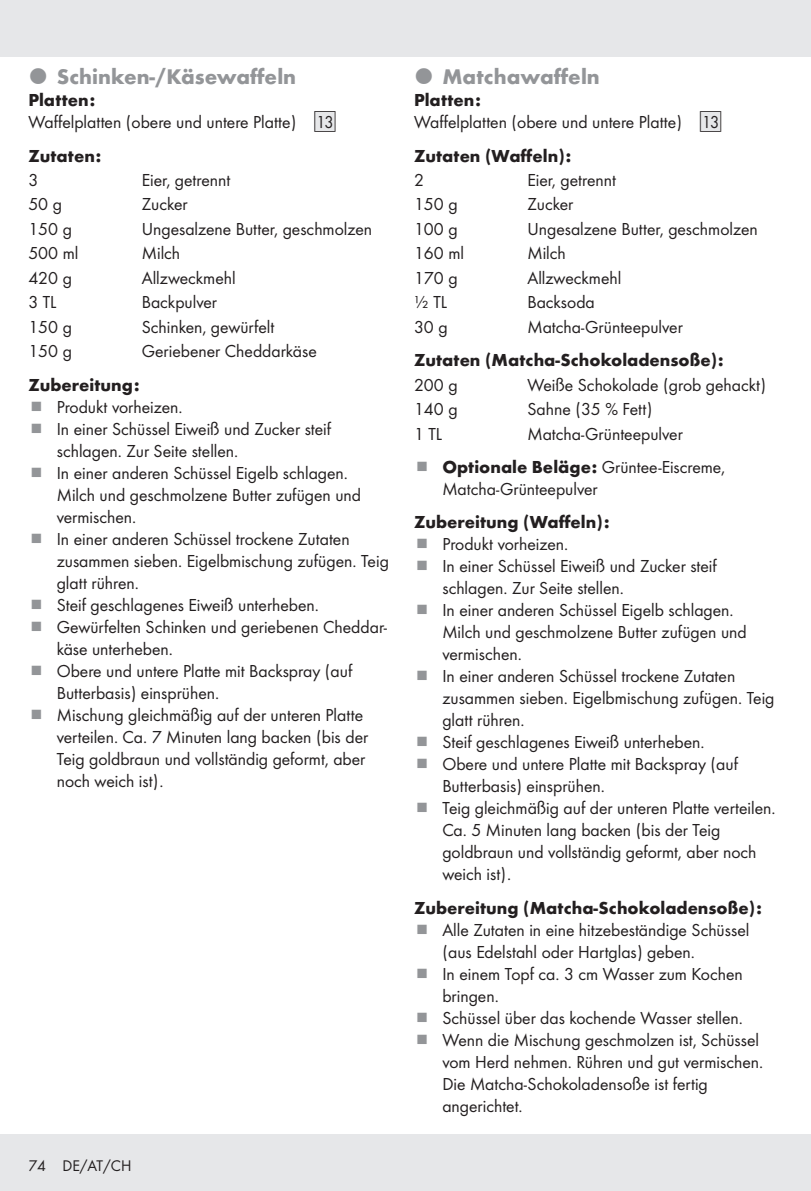
<style>
.page{position:relative;width:811px;height:1191px;background:#fff}
.page>*{position:absolute;margin:0;border:0;box-sizing:border-box;transform-origin:0 0}
.t1{font:700 22px "Futura";color:#939598}
.Indent{font:18px/22px "Futura Boo";color:#231f20}
.Body{font:18px "Futura Boo";color:#231f20}
.Headline-03_SB{font:700 18px "Futura";color:#231f20}
.Headline-03{font:700 18px "Futura";color:#231f20}
.t2{font:16px "Futura Boo";color:#231f20}
.s1{font-family:"IMP Lidl Num Box";font-size:15.8px;color:#e6e7e9}
.s2{font-family:"IMP Lidl Num Box";font-size:15.8px}
.s3{font-family:"Futura";font-weight:700}
</style>
<div class="page">
<div style="left:0;top:1134px;width:811px;height:57px;background:#e6e7e9"></div>
<div style="left:0;top:0;width:811px;height:57px;background:#e6e7e9"></div>
<p class="t1" style="left:57px;top:61px;width:241px">Schinken-/Käsewaffeln</p>
<p class="Headline-03" style="left:28px;top:87px;width:68px">Platten:</p>
<p class="Indent" style="left:28px;top:110px;width:309px">Waffelplatten (obere und untere Platte) <span class="s1">[</span><span class="s2">13]</span></p>
<p class="Headline-03_SB" style="left:28px;top:142px;width:74px">Zutaten:</p>
<p class="Body" style="left:28px;top:168px;width:11px">3</p>
<p class="Body" style="left:142px;top:168px;width:90px">Eier, getrennt</p>
<p class="Body" style="left:28px;top:192px;width:35px">50 g</p>
<p class="Body" style="left:142px;top:192px;width:47px">Zucker</p>
<p class="Body" style="left:28px;top:216px;width:45px">150 g</p>
<p class="Body" style="left:142px;top:216px;width:232px">Ungesalzene Butter, geschmolzen</p>
<p class="Body" style="left:28px;top:241px;width:52px">500 ml</p>
<p class="Body" style="left:142px;top:241px;width:40px">Milch</p>
<p class="Body" style="left:28px;top:265px;width:45px">420 g</p>
<p class="Body" style="left:142px;top:265px;width:95px">Allzweckmehl</p>
<p class="Body" style="left:28px;top:290px;width:30px">3 TL</p>
<p class="Body" style="left:142px;top:290px;width:77px">Backpulver</p>
<p class="Body" style="left:28px;top:314px;width:45px">150 g</p>
<p class="Body" style="left:142px;top:314px;width:134px">Schinken, gewürfelt</p>
<p class="Body" style="left:28px;top:339px;width:45px">150 g</p>
<p class="Body" style="left:142px;top:339px;width:176px">Geriebener Cheddarkäse</p>
<p class="Headline-03" style="left:28px;top:371px;width:113px">Zubereitung:</p>
<p class="Indent" style="left:57px;top:395px;width:125px">Produkt vorheizen.</p>
<p class="Indent" style="left:57px;top:417px;width:276px">In einer Schüssel Eiweiß und Zucker steif schlagen. Zur Seite stellen.</p>
<p class="Indent" style="left:57px;top:461px;width:306px">In einer anderen Schüssel Eigelb schlagen.<br>Milch und geschmolzene Butter zufügen und vermischen.</p>
<p class="Indent" style="left:57px;top:527px;width:334px">In einer anderen Schüssel trockene Zutaten zusammen sieben. Eigelbmischung zufügen. Teig glatt rühren.</p>
<p class="Indent" style="left:57px;top:593px;width:261px">Steif geschlagenes Eiweiß unterheben.</p>
<p class="Indent" style="left:57px;top:615px;width:332px">Gewürfelten Schinken und geriebenen Cheddar&shy;käse unterheben.</p>
<p class="Indent" style="left:57px;top:659px;width:297px">Obere und untere Platte mit Backspray (auf<br>Butterbasis) einsprühen.</p>
<p class="Indent" style="left:57px;top:703px;width:313px">Mischung gleichmäßig auf der unteren Platte verteilen. Ca. 7 Minuten lang backen (bis der Teig goldbraun und vollständig geformt, aber noch weich ist).</p>
<p class="t2" style="left:28px;top:1155px;width:105px">74 DE/AT/CH</p>
<p class="t1" style="left:442px;top:61px;width:159px">Matchawaffeln</p>
<p class="Headline-03" style="left:414px;top:87px;width:68px">Platten:</p>
<p class="Indent" style="left:414px;top:110px;width:309px">Waffelplatten (obere und untere Platte) <span class="s1">[</span><span class="s2">13]</span></p>
<p class="Headline-03_SB" style="left:414px;top:142px;width:159px">Zutaten (Waffeln):</p>
<p class="Body" style="left:414px;top:168px;width:11px">2</p>
<p class="Body" style="left:527px;top:168px;width:90px">Eier, getrennt</p>
<p class="Body" style="left:414px;top:192px;width:45px">150 g</p>
<p class="Body" style="left:527px;top:192px;width:47px">Zucker</p>
<p class="Body" style="left:414px;top:216px;width:45px">100 g</p>
<p class="Body" style="left:527px;top:216px;width:232px">Ungesalzene Butter, geschmolzen</p>
<p class="Body" style="left:414px;top:241px;width:52px">160 ml</p>
<p class="Body" style="left:527px;top:241px;width:40px">Milch</p>
<p class="Body" style="left:414px;top:265px;width:45px">170 g</p>
<p class="Body" style="left:527px;top:265px;width:95px">Allzweckmehl</p>
<p class="Body" style="left:414px;top:290px;width:35px">½ TL</p>
<p class="Body" style="left:527px;top:290px;width:69px">Backsoda</p>
<p class="Body" style="left:414px;top:314px;width:35px">30 g</p>
<p class="Body" style="left:527px;top:314px;width:157px">Matcha-Grünteepulver</p>
<p class="Headline-03" style="left:414px;top:347px;width:311px">Zutaten (Matcha-Schokoladensoße):</p>
<p class="Body" style="left:414px;top:372px;width:45px">200 g</p>
<p class="Body" style="left:527px;top:372px;width:240px">Weiße Schokolade (grob gehackt)</p>
<p class="Body" style="left:414px;top:397px;width:45px">140 g</p>
<p class="Body" style="left:527px;top:397px;width:126px">Sahne (35 % Fett)</p>
<p class="Body" style="left:414px;top:421px;width:30px">1 TL</p>
<p class="Body" style="left:527px;top:421px;width:157px">Matcha-Grünteepulver</p>
<p class="Indent" style="left:442px;top:455px;width:284px"><span class="s3">Optionale Beläge:</span> Grüntee-Eiscreme,<br>Matcha-Grünteepulver</p>
<p class="Headline-03_SB" style="left:414px;top:509px;width:197px">Zubereitung (Waffeln):</p>
<p class="Indent" style="left:442px;top:532px;width:125px">Produkt vorheizen.</p>
<p class="Indent" style="left:442px;top:554px;width:276px">In einer Schüssel Eiweiß und Zucker steif schlagen. Zur Seite stellen.</p>
<p class="Indent" style="left:442px;top:598px;width:306px">In einer anderen Schüssel Eigelb schlagen.<br>Milch und geschmolzene Butter zufügen und vermischen.</p>
<p class="Indent" style="left:442px;top:664px;width:334px">In einer anderen Schüssel trockene Zutaten zusammen sieben. Eigelbmischung zufügen. Teig glatt rühren.</p>
<p class="Indent" style="left:442px;top:730px;width:261px">Steif geschlagenes Eiweiß unterheben.</p>
<p class="Indent" style="left:442px;top:752px;width:297px">Obere und untere Platte mit Backspray (auf<br>Butterbasis) einsprühen.</p>
<p class="Indent" style="left:442px;top:796px;width:332px">Teig gleichmäßig auf der unteren Platte verteilen.<br>Ca. 5 Minuten lang backen (bis der Teig goldbraun und vollständig geformt, aber noch weich ist).</p>
<p class="Headline-03_SB" style="left:414px;top:894px;width:349px">Zubereitung (Matcha-Schokoladensoße):</p>
<p class="Indent" style="left:442px;top:918px;width:309px">Alle Zutaten in eine hitzebeständige Schüssel (aus Edelstahl oder Hartglas) geben.</p>
<p class="Indent" style="left:442px;top:962px;width:302px">In einem Topf ca. 3 cm Wasser zum Kochen bringen.</p>
<p class="Indent" style="left:442px;top:1006px;width:300px">Schüssel über das kochende Wasser stellen.</p>
<p class="Indent" style="left:442px;top:1028px;width:320px">Wenn die Mischung geschmolzen ist, Schüssel vom Herd nehmen. Rühren und gut vermischen.<br>Die Matcha-Schokoladensoße ist fertig angerichtet.</p>
</div>
